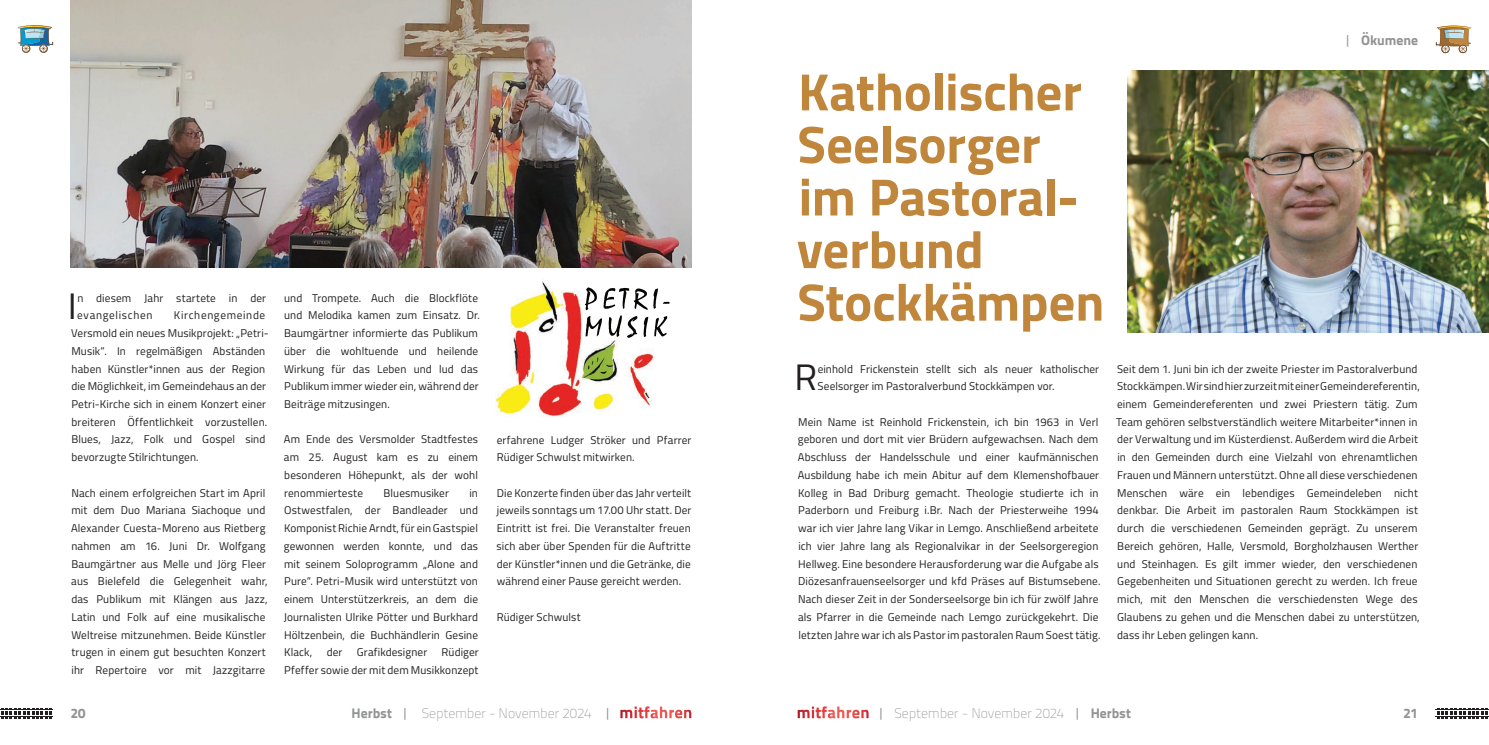
<style>
.page{position:relative;width:1489px;height:745px;background:#fff}
.page>*{position:absolute;margin:0;border:0;box-sizing:border-box;transform-origin:0 0}
.t1{font:700 52.5px/52.5px "Titillium";color:#c0863c}
.t2{font:36.88px "Titillium";color:#231f20}
.t3{font:13.75px "Titillium Text 25 L 1 wt";letter-spacing:-.01em;color:#929394}
.t4{font:13.75px "Titillium Text 25 L 999 wt";color:#929394}
.t5{font:11.25px/17.8px "Titillium";letter-spacing:.01em;color:#231f20}
.s1{font-family:"Titillium Text 25 L 400 wt"}
.s2{font-family:"Titillium Text 25 L 999 wt"}
</style>
<div class="page">
<svg style="left:0;top:708px;width:52px;height:10px"></svg>
<hr style="left:22px;top:714px;width:31px;height:2px;background:#231f20">
<hr style="left:22px;top:715px;width:31px;height:1px;background:#fff">
<hr style="left:22px;top:709px;width:31px;height:1px;background:#fff">
<hr style="left:1435px;top:714px;width:31px;height:2px;background:#231f20">
<hr style="left:1435px;top:715px;width:31px;height:1px;background:#fff">
<svg style="left:1436px;top:708px;width:52px;height:10px"></svg>
<svg style="left:620px;top:706px;width:71px;height:12px"></svg>
<svg style="left:797px;top:706px;width:71px;height:12px"></svg>
<svg style="left:1435px;top:25px;width:35px;height:28px"></svg>
<img style="left:1127px;top:71px;width:361px;height:261px">
<svg style="left:18px;top:25px;width:35px;height:28px"></svg>
<img style="left:495px;top:281px;width:175px;height:136px">
<img style="left:71px;top:0;width:620px;height:268px">
<h2 class="t2" style="left:68px;top:279px;width:11px">I</h2>
<p class="t5" style="left:77px;top:288px;width:190px">n diesem Jahr startete in der evangelischen</p>
<p class="t5" style="left:71px;top:306px;width:199px;text-indent:102px">Kirchengemeinde Versmold ein neues Musikprojekt: „Petri-Musik“. In regelmäßigen Abständen haben Künstler*innen aus der Region die Möglichkeit, im Gemeindehaus an der Petri-Kirche sich in einem Konzert einer breiteren Öffentlichkeit vorzustellen.<br>Blues, Jazz, Folk und Gospel sind bevorzugte Stilrichtungen.</p>
<p class="t5" style="left:71px;top:483px;width:198px">Nach einem erfolgreichen Start im April mit dem Duo Mariana Siachoque und Alexander Cuesta-Moreno aus Rietberg nahmen am 16. Juni Dr. Wolfgang Baumgärtner aus Melle und Jörg Fleer aus Bielefeld die Gelegenheit wahr, das Publikum mit Klängen aus Jazz, Latin und Folk auf eine musikalische Weltreise mitzunehmen. Beide Künstler trugen in einem gut besuchten Konzert ihr Repertoire vor mit Jazzgitarre</p>
<p class="t5" style="left:284px;top:288px;width:197px">und Trompete. Auch die Blockflöte und Melodika kamen zum Einsatz. Dr.<br>Baumgärtner informierte das Publikum über die wohltuende und heilende Wirkung für das Leben und lud das Publikum immer wieder ein, während der Beiträge mitzusingen.</p>
<p class="t5" style="left:284px;top:430px;width:196px;text-align:justify">Am Ende des Versmolder Stadtfestes am 25. August kam es zu einem besonderen Höhepunkt, als der wohl renommierteste</p>
<p class="t5" style="left:383px;top:483px;width:67px">Bluesmusiker</p>
<p class="t5" style="left:284px;top:483px;width:196px;text-align:justify;text-indent:186px">in Ostwestfalen, der Bandleader und Komponist Richie Arndt, für ein Gastspiel gewonnen werden konnte, und das mit seinem Soloprogramm „Alone and Pure“. Petri-Musik wird unterstützt von einem Unterstützerkreis, an dem die Journalisten Ulrike Pötter und Burkhard Höltzenbein, die Buchhändlerin Gesine Klack,</p>
<p class="t5" style="left:327px;top:642px;width:17px">der</p>
<p class="t5" style="left:357px;top:642px;width:72px">Grafikdesigner</p>
<p class="t5" style="left:284px;top:642px;width:196px;text-align:right">Rüdiger<br>Pfeffer sowie der mit dem Musikkonzept</p>
<p class="t5" style="left:496px;top:430px;width:196px">erfahrene Ludger Ströker und Pfarrer<br>Rüdiger Schwulst mitwirken.</p>
<p class="t5" style="left:496px;top:483px;width:196px;text-align:justify">Die Konzerte finden über das Jahr verteilt jeweils sonntags um 17.00 Uhr statt. Der Eintritt ist frei. Die Veranstalter freuen sich aber über Spenden für die Auftritte der Künstler*innen und die Getränke, die während einer Pause gereicht werden.</p>
<p class="t5" style="left:497px;top:607px;width:85px">Rüdiger Schwulst</p>
<h1 class="t1" style="left:796px;top:63px;width:309px">Katholischer<br>Seelsorger im Pastoral&shy;verbund<br>Stockkämpen</h1>
<h2 class="t2" style="left:794px;top:350px;width:24px">R</h2>
<p class="t5" style="left:817px;top:359px;width:283px">einhold Frickenstein stellt sich als neuer katholischer<br>Seelsorger im Pastoralverbund Stockkämpen vor.</p>
<p class="t5" style="left:797px;top:412px;width:304px">Mein Name ist Reinhold Frickenstein, ich bin 1963 in Verl geboren und dort mit vier Brüdern aufgewachsen. Nach dem Abschluss der Handelsschule und einer kaufmännischen Ausbildung habe ich mein Abitur auf dem Klemenshofbauer Kolleg in Bad Driburg gemacht. Theologie studierte ich in Paderborn und Freiburg i.Br. Nach der Priesterweihe 1994 war ich vier Jahre lang Vikar in Lemgo. Anschließend arbeitete ich vier Jahre lang als Regionalvikar in der Seelsorgeregion Hellweg. Eine besondere Herausforderung war die Aufgabe als Diözesanfrauenseelsorger und kfd Präses auf Bistumsebene.<br>Nach dieser Zeit in der Sonderseelsorge bin ich für zwölf Jahre als Pfarrer in die Gemeinde nach Lemgo zurückgekehrt. Die letzten Jahre war ich als Pastor im pastoralen Raum Soest tätig.</p>
<p class="t4" style="left:1343px;top:29px;width:75px"><span class="s1">|</span> Ökumene</p>
<p class="t5" style="left:1116px;top:359px;width:305px">Seit dem 1. Juni bin ich der zweite Priester im Pastoralverbund Stockkämpen. Wir sind hier zurzeit mit einer Gemeindereferentin, einem Gemeindereferenten und zwei Priestern tätig. Zum Team gehören selbstverständlich weitere Mitarbeiter*innen in der Verwaltung und im Küsterdienst. Außerdem wird die Arbeit in den Gemeinden durch eine Vielzahl von ehrenamtlichen Frauen und Männern unterstützt. Ohne all diese verschiedenen Menschen wäre ein lebendiges Gemeindeleben nicht denkbar. Die Arbeit im pastoralen Raum Stockkämpen ist durch die verschiedenen Gemeinden geprägt. Zu unserem Bereich gehören, Halle, Versmold, Borgholzhausen Werther und Steinhagen. Es gilt immer wieder, den verschiedenen Gegebenheiten und Situationen gerecht zu werden. Ich freue mich, mit den Menschen die verschiedensten Wege des Glaubens zu gehen und die Menschen dabei zu unterstützen, dass ihr Leben gelingen kann.</p>
<p class="t4" style="left:71px;top:702px;width:16px">20</p>
<p class="t3" style="left:351px;top:703px;width:261px"><span class="s2">Herbst</span> <span class="s1">|</span> September - November 2024 <span class="s1">|</span></p>
<p class="t3" style="left:877px;top:703px;width:255px"><span class="s1">|</span> September - November 2024 <span class="s1">|</span> <span class="s2">Herbst</span></p>
<p class="t4" style="left:1403px;top:702px;width:16px">21</p>
</div>
